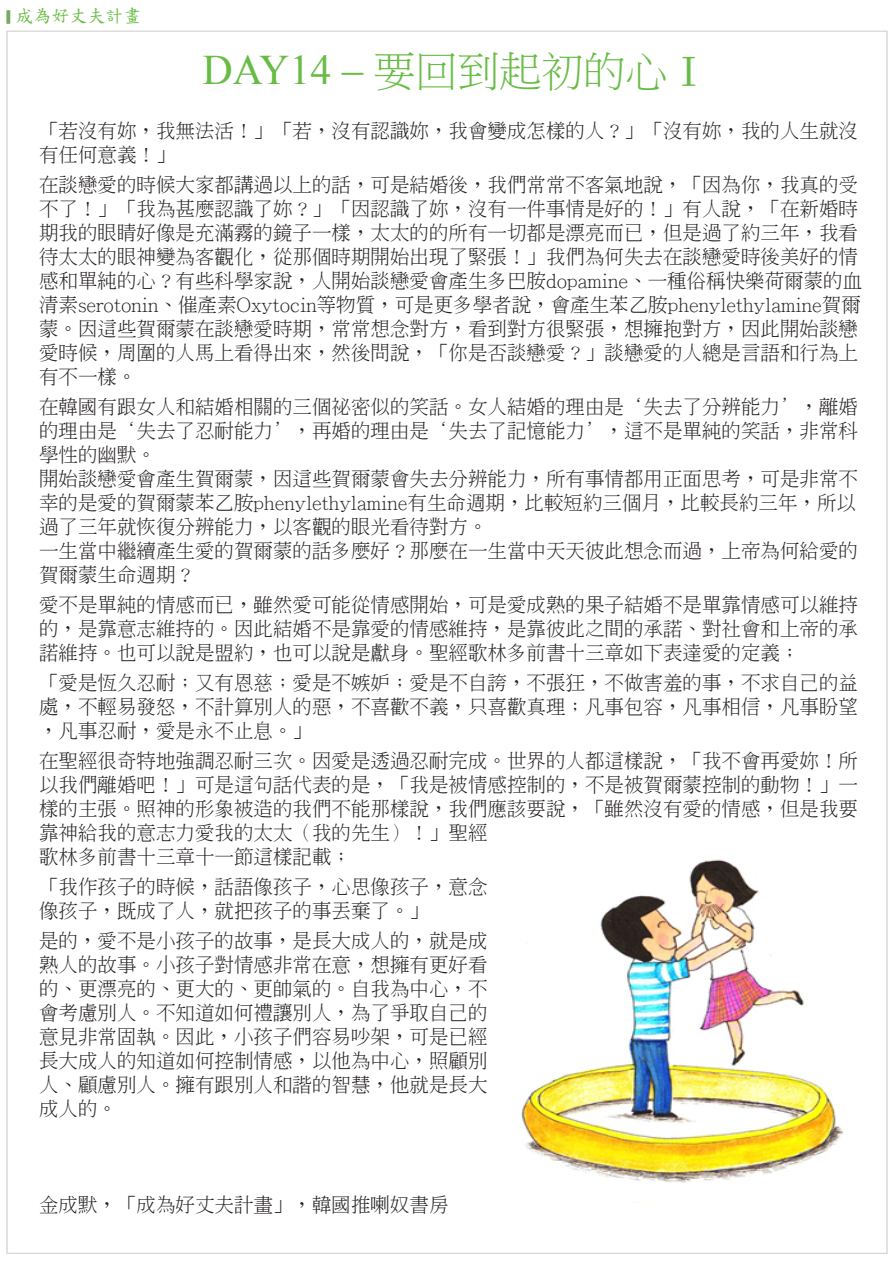
<style>
.page{position:relative;width:893px;height:1263px;background:#fff}
.page>*{position:absolute;margin:0;border:0;box-sizing:border-box;transform-origin:0 0}
.t1{font:42px "P Ming Li U";color:#68bc45}
.t2{font:300 19.5px/24px "Adobe Ming Std";color:#231f20}
.t3{font:18px "DF Kai Shu SB Estd BF";color:#68bc45}
.s1{font-family:"Times New Roman"}
.s2{font-family:"DF Kai Shu SB Estd BF"}
</style>
<div class="page">
<img style="left:6px;top:10px;width:882px;height:1244px">
<div style="left:32px;top:46px;width:848px;height:796px;background:#fff"></div>
<div style="left:20px;top:813px;width:494px;height:413px;background:#fff"></div>
<div style="left:14px;top:9px;width:169px;height:19px;background:#fff"></div>
<p class="t3" style="left:16px;top:6px;width:127px">成為好丈夫計畫</p>
<h1 class="t1" style="left:202px;top:50px;width:509px"><span class="s1">DAY14 –</span> 要回到起初的心<span class="s2">Ⅰ</span></h1>
<p class="t2" style="left:39px;top:118px;width:820px">「若沒有妳，我無法活！」「若，沒有認識妳，我會變成怎樣的人？」「沒有妳，我的人生就沒有任何意義！」</p>
<p class="t2" style="left:39px;top:172px;width:825px">在談戀愛的時候大家都講過以上的話，可是結婚後，我們常常不客氣地說，「因為你，我真的受不了！」「我為甚麼認識了妳？」「因認識了妳，沒有一件事情是好的！」有人說，「在新婚時期我的眼睛好像是充滿霧的鏡子一樣，太太的的所有一切都是漂亮而已，但是過了約三年，我看待太太的眼神變為客觀化，從那個時期開始出現了緊張！」我們為何失去在談戀愛時後美好的情感和單純的心？有些科學家說，人開始談戀愛會產生多巴胺dopamine、一種俗稱快樂荷爾蒙的血清素serotonin、催產素Oxytocin等物質，可是更多學者說，會產生苯乙胺phenylethylamine賀爾蒙。因這些賀爾蒙在談戀愛時期，常常想念對方，看到對方很緊張，想擁抱對方，因此開始談戀愛時候，周圍的人馬上看得出來，然後問說，「你是否談戀愛？」談戀愛的人總是言語和行為上有不一樣。</p>
<p class="t2" style="left:39px;top:394px;width:820px">在韓國有跟女人和結婚相關的三個祕密似的笑話。女人結婚的理由是‘失去了分辨能力’，離婚的理由是‘失去了忍耐能力’，再婚的理由是‘失去了記憶能力’，這不是單純的笑話，非常科學性的幽默。<br>開始談戀愛會產生賀爾蒙，因這些賀爾蒙會失去分辨能力，所有事情都用正面思考，可是非常不幸的是愛的賀爾蒙苯乙胺phenylethylamine有生命週期，比較短約三個月，比較長約三年，所以過了三年就恢復分辨能力，以客觀的眼光看待對方。<br>一生當中繼續產生愛的賀爾蒙的話多麼好？那麼在一生當中天天彼此想念而過，上帝為何給愛的賀爾蒙生命週期？</p>
<p class="t2" style="left:39px;top:592px;width:820px;text-align:justify">愛不是單純的情感而已，雖然愛可能從情感開始，可是愛成熟的果子結婚不是單靠情感可以維持的，是靠意志維持的。因此結婚不是靠愛的情感維持，是靠彼此之間的承諾、對社會和上帝的承諾維持。也可以說是盟約，也可以說是獻身。聖經歌林多前書十三章如下表達愛的定義；</p>
<p class="t2" style="left:39px;top:670px;width:820px;text-align:justify">「愛是恆久忍耐；又有恩慈；愛是不嫉妒；愛是不自誇，不張狂，不做害羞的事，不求自己的益處，不輕易發怒，不計算別人的惡，不喜歡不義，只喜歡真理；凡事包容，凡事相信，凡事盼望，凡事忍耐，愛是永不止息。」</p>
<p class="t2" style="left:39px;top:748px;width:820px">在聖經很奇特地強調忍耐三次。因愛是透過忍耐完成。世界的人都這樣說，「我不會再愛妳！所以我們離婚吧！」可是這句話代表的是，「我是被情感控制的，不是被賀爾蒙控制的動物！」一樣的主張。照神的形象被造的我們不能那樣說，我們應該要說，「雖然沒有愛的情感，但是我要靠神給我的意志力愛我的太太（我的先生）！」聖經<br>歌林多前書十三章十一節這樣記載；</p>
<p class="t2" style="left:39px;top:874px;width:450px">「我作孩子的時候，話語像孩子，心思像孩子，意念像孩子，既成了人，就把孩子的事丟棄了。」</p>
<p class="t2" style="left:39px;top:928px;width:450px;text-align:justify">是的，愛不是小孩子的故事，是長大成人的，就是成熟人的故事。小孩子對情感非常在意，想擁有更好看的、更漂亮的、更大的、更帥氣的。自我為中心，不會考慮別人。不知道如何禮讓別人，為了爭取自己的意見非常固執。因此，小孩子們容易吵架，可是已經長大成人的知道如何控制情感，以他為中心，照顧別人、顧慮別人。擁有跟別人和諧的智慧，他就是長大成人的。</p>
<p class="t2" style="left:39px;top:1192px;width:411px">金成默，「成為好丈夫計畫」，韓國推喇奴書房</p>
</div>
